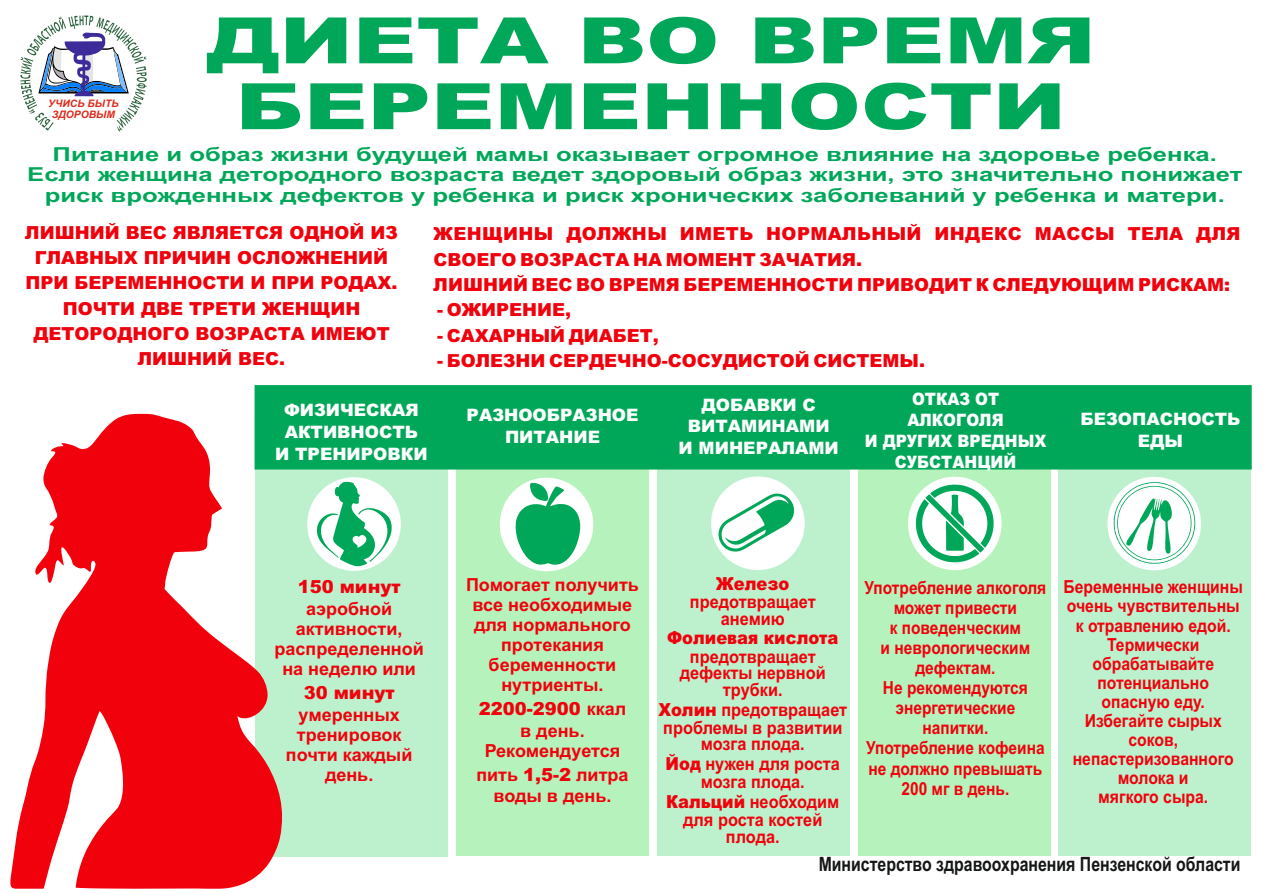
<style>
.page{position:relative;width:1263px;height:893px;background:#fff}
.page>*{position:absolute;margin:0;border:0;box-sizing:border-box;transform-origin:0 0}
.t1{font:900 64.05px/65.8px "Arial";color:#00a759;text-align:center;scale:1.37 1}
.t2{font:700 19.8px "Arial";color:#151616;scale:.8 1}
.t3{font:700 19.2px/20.2px "Arial";color:#00a759;text-align:center;scale:1.33 1}
.t4{font:900 18px/25.3px "Arial";color:#f1010c;text-align:center}
.t5{font:700 18px/20.1px "Arial";color:#f1010c;text-align:center}
.t6{font:700 18px/18.1px "Arial";color:#f1010c;text-align:center;scale:.91 1}
.t7{font:700 18px/20.1px "Arial";color:#f1010c;text-align:center;scale:.86 1}
.t8{font:700 18px/19px "Arial";color:#f1010c;text-align:center;scale:.87 1}
.t9{font:900 18px "Arial";color:#f1010c;scale:.91 1}
.t10{font:900 17.1px/21.9px "Arial";color:#fff;text-align:center}
.t11{font:900 17.1px/21px "Arial";color:#fff;text-align:center;scale:.9 1}
.t12{font:italic 700 10.35px/11.6px "Arial";color:#dd2b1c;text-align:center}
.s1{font-weight:900}
</style>
<div class="page">
<svg style="left:20px;top:16px;width:127px;height:115px"></svg>
<div style="left:255px;top:422px;width:193px;height:434px;background:#bdf1ce"></div>
<div style="left:456px;top:426px;width:193px;height:430px;background:#b6f2bb"></div>
<div style="left:657px;top:426px;width:193px;height:430px;background:#bdf1ce"></div>
<div style="left:1058px;top:426px;width:193px;height:430px;background:#bdf1ce"></div>
<div style="left:858px;top:425px;width:193px;height:431px;background:#b6f2bb"></div>
<div style="left:255px;top:385px;width:996px;height:84px;background:#00a759"></div>
<div style="left:307px;top:477px;width:94px;height:94px;background:#fff;border-radius:50%"></div>
<svg style="left:316px;top:482px;width:76px;height:85px"></svg>
<div style="left:500px;top:478px;width:93px;height:93px;background:#fff;border-radius:50%"></div>
<svg style="left:515px;top:483px;width:66px;height:84px"></svg>
<div style="left:711px;top:476px;width:94px;height:94px;background:#fff;border-radius:50%"></div>
<svg style="left:713px;top:492px;width:82px;height:62px"></svg>
<div style="left:908px;top:477px;width:93px;height:93px;background:#fff;border-radius:50%"></div>
<svg style="left:916px;top:485px;width:77px;height:77px"></svg>
<div style="left:1107px;top:477px;width:94px;height:93px;background:#fff;border-radius:50%"></div>
<svg style="left:1112px;top:482px;width:85px;height:84px"></svg>
<svg style="left:10px;top:414px;width:272px;height:475px;fill:#f1010c"></svg>
<p class="t12" style="left:48px;top:98px;width:72px">УЧИСЬ БЫТЬ<br>ЗДОРОВЫМ</p>
<h1 class="t1" style="left:206px;top:14px;width:651px">ДИЕТА ВО ВРЕМЯ<br>БЕРЕМЕННОСТИ</h1>
<p class="t3" style="left:27px;top:146px;width:915px">Питание и образ жизни будущей мамы оказывает огромное влияние на здоровье ребенка.<br>Если женщина детородного возраста ведет здоровый образ жизни, это значительно понижает риск врожденных дефектов у ребенка и риск хронических заболеваний у ребенка и матери.</p>
<p class="t4" style="left:25px;top:221px;width:374px">ЛИШНИЙ ВЕС ЯВЛЯЕТСЯ ОДНОЙ ИЗ<br>ГЛАВНЫХ ПРИЧИН ОСЛОЖНЕНИЙ<br>ПРИ БЕРЕМЕННОСТИ И ПРИ РОДАХ.<br>ПОЧТИ ДВЕ ТРЕТИ ЖЕНЩИН<br>ДЕТОРОДНОГО ВОЗРАСТА ИМЕЮТ<br>ЛИШНИЙ ВЕС.</p>
<p class="t4" style="left:434px;top:223px;width:808px;text-align:left">ЖЕНЩИНЫ ДОЛЖНЫ ИМЕТЬ НОРМАЛЬНЫЙ ИНДЕКС МАССЫ ТЕЛА ДЛЯ<br>СВОЕГО ВОЗРАСТА НА МОМЕНТ ЗАЧАТИЯ.<br>ЛИШНИЙ ВЕС ВО ВРЕМЯ БЕРЕМЕННОСТИ ПРИВОДИТ К СЛЕДУЮЩИМ РИСКАМ:</p>
<p class="t4" style="left:437px;top:299px;width:136px">- ОЖИРЕНИЕ,</p>
<p class="t4" style="left:437px;top:325px;width:223px">- САХАРНЫЙ ДИАБЕТ,</p>
<p class="t4" style="left:437px;top:350px;width:489px">- БОЛЕЗНИ СЕРДЕЧНО-СОСУДИСТОЙ СИСТЕМЫ.</p>
<p class="t10" style="left:275px;top:401px;width:154px">ФИЗИЧЕСКАЯ<br>АКТИВНОСТЬ<br>И ТРЕНИРОВКИ</p>
<p class="t10" style="left:467px;top:406px;width:173px">РАЗНООБРАЗНОЕ<br>ПИТАНИЕ</p>
<p class="t10" style="left:679px;top:395px;width:162px">ДОБАВКИ С<br>ВИТАМИНАМИ<br>И МИНЕРАЛАМИ</p>
<p class="t11" style="left:865px;top:390px;width:203px">ОТКАЗ ОТ<br>АЛКОГОЛЯ<br>И ДРУГИХ ВРЕДНЫХ<br>СУБСТАНЦИЙ</p>
<p class="t10" style="left:1080px;top:410px;width:162px">БЕЗОПАСНОСТЬ<br>ЕДЫ</p>
<p class="t4" style="left:298px;top:576px;width:104px">150 минут</p>
<p class="t5" style="left:274px;top:600px;width:151px">аэробной активности, распределенной на неделю или</p>
<p class="t4" style="left:304px;top:682px;width:92px">30 минут</p>
<p class="t5" style="left:286px;top:706px;width:128px">умеренных тренировок почти каждый день.</p>
<p class="t5" style="left:466px;top:576px;width:174px">Помогает получить все необходимые для нормального протекания беременности нутриенты.</p>
<p class="t5" style="left:479px;top:699px;width:149px;line-height:21.9px"><span class="s1">2200-2900</span> ккал в день.</p>
<p class="t5" style="left:476px;top:740px;width:154px;line-height:23.5px">Рекомендуется пить <span class="s1">1,5-2</span> литра</p>
<p class="t5" style="left:493px;top:788px;width:119px">воды в день.</p>
<p class="t9" style="left:716px;top:577px;width:82px">Железо</p>
<p class="t6" style="left:690px;top:595px;width:140px;line-height:16.6px">предотвращает анемию</p>
<p class="t9" style="left:667px;top:631px;width:190px">Фолиевая кислота</p>
<p class="t6" style="left:680px;top:649px;width:162px;line-height:16.6px">предотвращает дефекты нервной трубки.</p>
<p class="t6" style="left:658px;top:702px;width:209px;line-height:17.4px"><span class="s1">Холин</span> предотвращает проблемы в развитии мозга плода.</p>
<p class="t6" style="left:665px;top:756px;width:193px"><span class="s1">Йод</span> нужен для роста мозга плода.<br><span class="s1">Кальций</span> необходим для роста костей плода.</p>
<p class="t7" style="left:864px;top:579px;width:213px">Употребление алкоголя может привести<br>к поведенческим<br>и неврологическим дефектам.<br>Не рекомендуются энергетические напитки.<br>Употребление кофеина не должно превышать<br>200 мг в день.</p>
<p class="t8" style="left:1063px;top:579px;width:208px">Беременные женщины очень чувствительны к отравлению едой.<br>Термически обрабатывайте потенциально опасную еду.<br>Избегайте сырых соков, непастеризованного молока и<br>мягкого сыра.</p>
<p class="t2" style="left:819px;top:857px;width:529px">Министерство здравоохранения Пензенской области</p>
</div>
